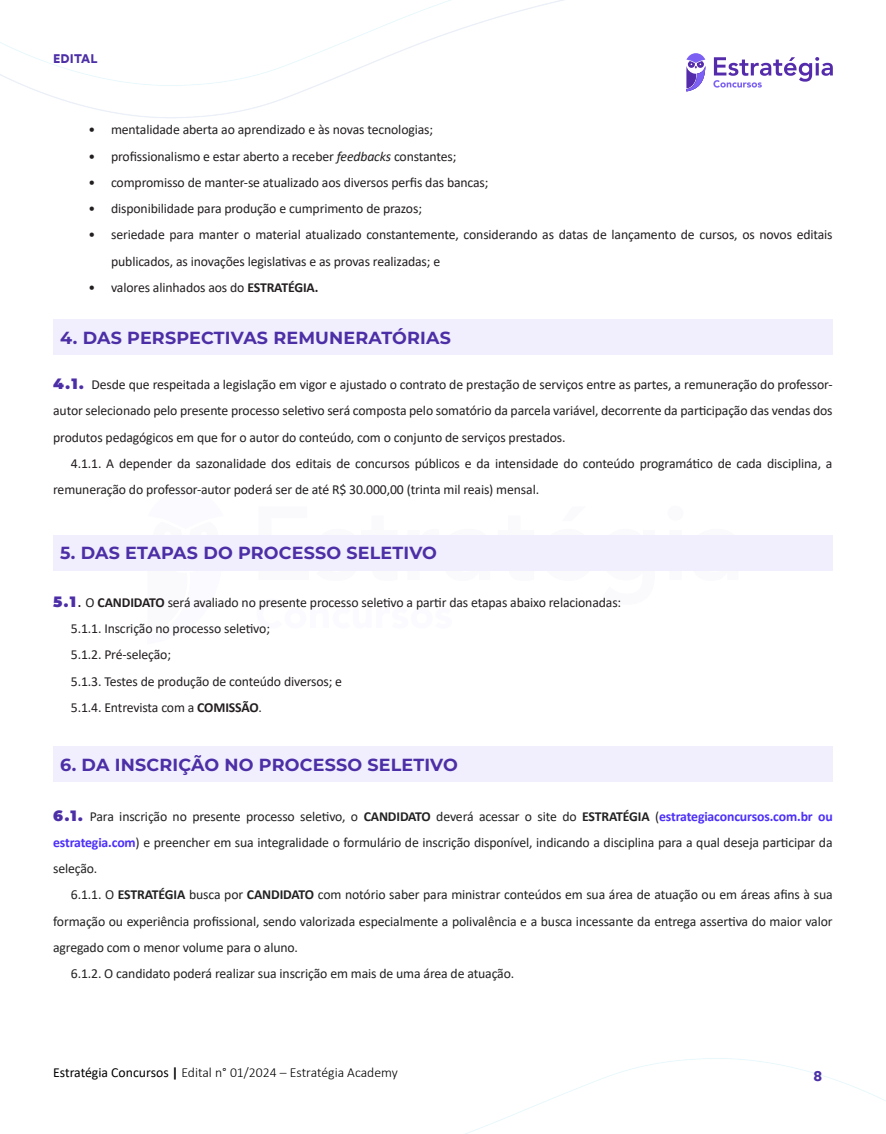
<style>
.page{position:relative;width:886px;height:1134px;background:#fff}
.page>*{position:absolute;margin:0;border:0;box-sizing:border-box;transform-origin:0 0}
.t1{font:700 17.5px "Montserrat";letter-spacing:.01em;color:#4c2fa6}
.t2{font:900 15px "Circular XXTT";color:#4c2fa6}
.t3{font:13.75px/26.2px "Calibri";letter-spacing:-.01em;color:#231f20}
.t4{font:13.75px/26.2px "Calibri";letter-spacing:-.01em;color:#222;text-align:justify}
.t5{font:300 13.75px "Calibri";color:#000}
.t6{font:900 12.5px "Circular XXTT";letter-spacing:.01em;color:#4c2fa6}
.s1{font-style:italic}
.s2{font-weight:700}
.s3{font-family:"Montserrat";font-weight:900;font-size:15px;color:#4c2fa6}
.s4{font-family:"Tahoma"}
.s5{font-weight:700;color:#4c2ffa}
.s6{font-weight:400}
</style>
<div class="page">
<img style="left:0;top:0;width:706px;height:118px">
<img style="left:465px;top:1058px;width:421px;height:76px">
<svg style="left:686px;top:53px;width:19px;height:38px"></svg>
<svg style="left:713px;top:57px;width:120px;height:31px"></svg>
<div style="left:53px;top:320px;width:780px;height:35px;background:#f1effd"></div>
<div style="left:53px;top:535px;width:780px;height:36px;background:#f1effd"></div>
<div style="left:53px;top:746px;width:780px;height:36px;background:#f1effd"></div>
<p class="t6" style="left:53px;top:49px;width:46px">EDITAL</p>
<p class="t3" style="left:89px;top:116px;width:346px">• mentalidade aberta ao aprendizado e às novas tecnologias;</p>
<p class="t3" style="left:89px;top:143px;width:369px">• profissionalismo e estar aberto a receber <span class="s1">feedbacks</span> constantes;</p>
<p class="t3" style="left:89px;top:169px;width:401px">• compromisso de manter-se atualizado aos diversos perfis das bancas;</p>
<p class="t3" style="left:89px;top:195px;width:335px">• disponibilidade para produção e cumprimento de prazos;</p>
<p class="t3" style="left:111px;top:221px;width:723px;text-indent:-22px">• seriedade para manter o material atualizado constantemente, considerando as datas de lançamento de cursos, os novos editais publicados, as inovações legislativas e as provas realizadas; e</p>
<p class="t3" style="left:89px;top:274px;width:231px">• valores alinhados aos do <span class="s2">ESTRATÉGIA.</span></p>
<p class="t1" style="left:60px;top:325px;width:392px">4. DAS PERSPECTIVAS REMUNERATÓRIAS</p>
<p class="t3" style="left:53px;top:371px;width:781px;text-align:justify"><span class="s3">4.1.</span> Desde que respeitada a legislação em vigor e ajustado o contrato de prestação de serviços entre as partes, a remuneração do professor&shy;autor selecionado pelo presente processo seletivo será composta pelo somatório da parcela variável, decorrente da participação das vendas dos produtos pedagógicos em que for o autor do conteúdo, com o conjunto de serviços prestados.</p>
<p class="t3" style="left:53px;top:450px;width:781px;text-indent:18px">4.1.1. A depender da sazonalidade dos editais de concursos públicos e da intensidade do conteúdo programático de cada disciplina, a remuneração do professor-autor poderá ser de até R$ 30.000,00 (trinta mil reais) mensal.</p>
<p class="t1" style="left:60px;top:540px;width:378px">5. DAS ETAPAS DO PROCESSO SELETIVO</p>
<p class="t3" style="left:71px;top:589px;width:552px;text-indent:-18px"><span class="s3">5.1</span><span class="s4">.</span> O <span class="s2">CANDIDATO</span> será avaliado no presente processo seletivo a partir das etapas abaixo relacionadas:<br>5.1.1. Inscrição no processo seletivo;<br>5.1.2. Pré-seleção;<br>5.1.3. Testes de produção de conteúdo diversos; e<br>5.1.4. Entrevista com a <span class="s2">COMISSÃO</span>.</p>
<p class="t1" style="left:60px;top:752px;width:399px">6. DA INSCRIÇÃO NO PROCESSO SELETIVO</p>
<p class="t4" style="left:53px;top:802px;width:781px"><span class="s3">6.1.</span> Para inscrição no presente processo seletivo, o <span class="s2">CANDIDATO</span> deverá acessar o site do <span class="s2">ESTRATÉGIA</span> (<span class="s5">estrategiaconcursos.com.br ou estrategia.com</span>) e preencher em sua integralidade o formulário de inscrição disponível, indicando a disciplina para a qual deseja participar da seleção.</p>
<p class="t4" style="left:71px;top:881px;width:763px">6.1.1. O <span class="s2">ESTRATÉGIA</span> busca por <span class="s2">CANDIDATO</span> com notório saber para ministrar conteúdos em sua área de atuação ou em áreas afins à sua</p>
<p class="t4" style="left:53px;top:907px;width:781px">formação ou experiência profissional, sendo valorizada especialmente a polivalência e a busca incessante da entrega assertiva do maior valor</p>
<p class="t4" style="left:53px;top:934px;width:246px">agregado com o menor volume para o aluno.</p>
<p class="t4" style="left:71px;top:960px;width:445px">6.1.2. O candidato poderá realizar sua inscrição em mais de uma área de atuação.</p>
<p class="t5" style="left:53px;top:1064px;width:346px"><span class="s6">Estratégia Concursos</span> <span class="s2">|</span> Edital n° 01/2024 – Estratégia Academy</p>
<p class="t2" style="left:813px;top:1065px;width:10px">8</p>
</div>
